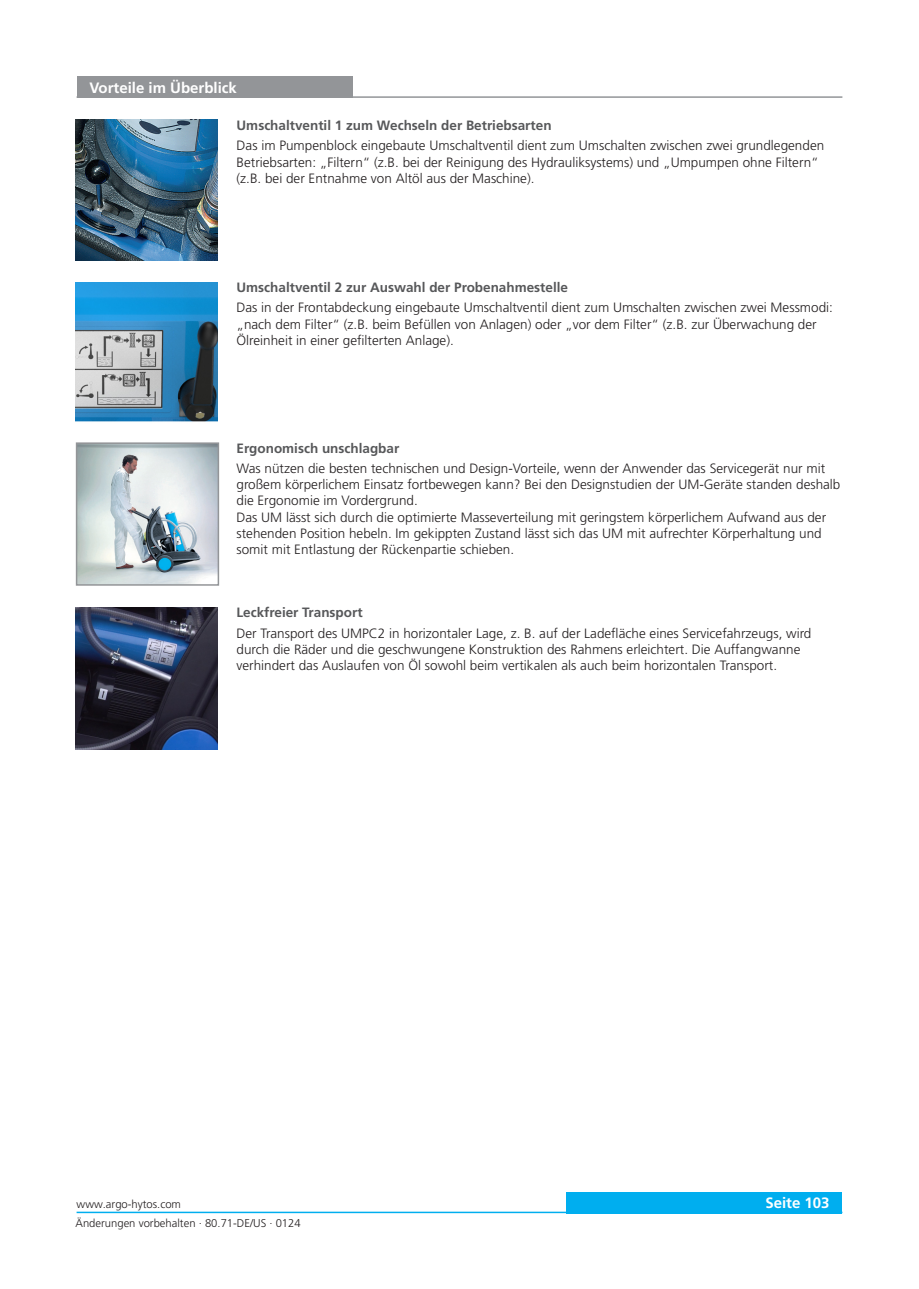
<style>
.page{position:relative;width:919px;height:1289px;background:#fff}
.page>*{position:absolute;margin:0;border:0;box-sizing:border-box;transform-origin:0 0}
.t1{font:700 15px "Frutiger LT Pro";color:#fff}
.t2{font:300 13.5px/16.2px "Frutiger LT Pro";color:#231f20}
.t3{font:700 13.5px "Frutiger LT Pro";color:#57585a}
.t4{font:300 11.25px "Frutiger LT Pro";color:#231f20}
</style>
<div class="page">
<div style="left:566px;top:1191px;width:276px;height:22px;background:#00aeef"></div>
<hr style="left:77px;top:1211px;width:765px;height:2px;background:#00aeef">
<div style="left:77px;top:77px;width:275px;height:21px;background:#939598"></div>
<hr style="left:77px;top:96px;width:765px;height:2px;background:#939598">
<img style="left:76px;top:119px;width:142px;height:142px">
<img style="left:76px;top:282px;width:142px;height:140px">
<img style="left:76px;top:607px;width:142px;height:142px">
<img style="left:79px;top:445px;width:137px;height:137px">
<div style="left:76px;top:442px;width:143px;height:143px;border:2px solid #939598"></div>
<p class="t1" style="left:89px;top:79px;width:149px">Vorteile im Überblick</p>
<p class="t3" style="left:236px;top:117px;width:316px">Umschaltventil 1 zum Wechseln der Betriebsarten</p>
<p class="t2" style="left:236px;top:138px;width:589px">Das im Pumpenblock eingebaute Umschaltventil dient zum Umschalten zwischen zwei grundlegenden<br>Betriebsarten: „Filtern“ (z.B. bei der Reinigung des Hydrauliksystems) und „Umpumpen ohne Filtern“ (z.B. bei der Entnahme von Altöl aus der Maschine).</p>
<p class="t3" style="left:236px;top:279px;width:333px">Umschaltventil 2 zur Auswahl der Probenahmestelle</p>
<p class="t2" style="left:236px;top:300px;width:598px">Das in der Frontabdeckung eingebaute Umschaltventil dient zum Umschalten zwischen zwei Messmodi: „nach dem Filter“ (z.B. beim Befüllen von Anlagen) oder „vor dem Filter“ (z.B. zur Überwachung der<br>Ölreinheit in einer gefilterten Anlage).</p>
<p class="t3" style="left:236px;top:440px;width:164px">Ergonomisch unschlagbar</p>
<p class="t2" style="left:236px;top:460px;width:605px">Was nützen die besten technischen und Design-Vorteile, wenn der Anwender das Servicegerät nur mit großem körperlichem Einsatz fortbewegen kann? Bei den Designstudien der UM-Geräte standen deshalb die Ergonomie im Vordergrund.<br>Das UM lässt sich durch die optimierte Masseverteilung mit geringstem körperlichem Aufwand aus der stehenden Position hebeln. Im gekippten Zustand lässt sich das UM mit aufrechter Körperhaltung und somit mit Entlastung der Rückenpartie schieben.</p>
<p class="t3" style="left:236px;top:604px;width:128px">Leckfreier Transport</p>
<p class="t2" style="left:236px;top:625px;width:576px">Der Transport des UMPC2 in horizontaler Lage, z. B. auf der Ladefläche eines Servicefahrzeugs, wird durch die Räder und die geschwungene Konstruktion des Rahmens erleichtert. Die Auffangwanne verhindert das Auslaufen von Öl sowohl beim vertikalen als auch beim horizontalen Transport.</p>
<p class="t4" style="left:77px;top:1197px;width:106px">www.argo-hytos.com</p>
<p class="t1" style="left:765px;top:1194px;width:66px">Seite 103</p>
<p class="t4" style="left:75px;top:1215px;width:227px">Änderungen vorbehalten · 80.71-DE/US · 0124</p>
</div>
